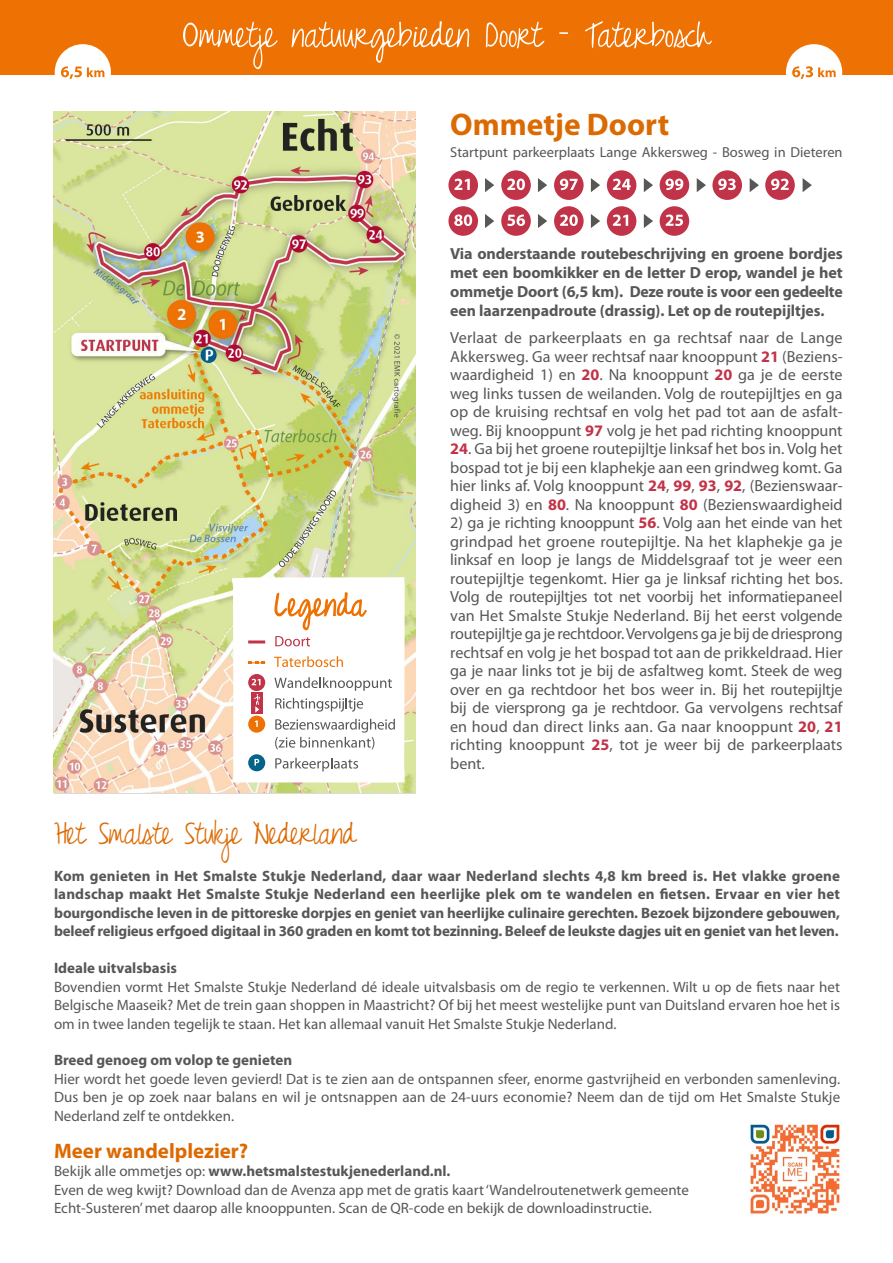
<style>
.page{position:relative;width:893px;height:1263px;background:#fff}
.page>*{position:absolute;margin:0;border:0;box-sizing:border-box;transform-origin:0 0}
.t1{font:700 31.35px "Myriad Pro";color:#dc6a02}
.Kopregel_kader{font:27px "Just Realize";letter-spacing:-.01em;color:#dc6a02}
.Tussenkop_oranje{font:700 21px "Myriad Pro";color:#dc6a02}
.t2{font:16.05px/18.5px "Myriad Pro";color:#575756;text-align:justify}
.t3{font:700 16.05px/19px "Myriad Pro";color:#575756;text-align:justify}
.t4{font:15px/18.5px "Myriad Pro";color:#575756}
.Tussenkop_kader{font:700 15px/18.5px "Myriad Pro";color:#575756}
.t5{font:14.55px "Myriad Pro";color:#575756}
.s1{font-weight:700;color:#c13348}
.s2{font-weight:400}
</style>
<div class="page">
<img style="left:54px;top:111px;width:361px;height:681px">
<svg style="left:232px;top:577px;width:173px;height:205px"></svg>
<div style="left:660px;top:170px;width:29px;height:30px;background:#c13348;border-radius:50%"></div>
<svg style="left:665px;top:179px;width:18px;height:11px"></svg>
<div style="left:712px;top:170px;width:30px;height:30px;background:#c13348;border-radius:50%"></div>
<svg style="left:718px;top:179px;width:18px;height:11px"></svg>
<div style="left:765px;top:170px;width:30px;height:30px;background:#c13348;border-radius:50%"></div>
<svg style="left:771px;top:179px;width:18px;height:11px"></svg>
<div style="left:607px;top:170px;width:29px;height:30px;background:#c13348;border-radius:50%"></div>
<svg style="left:613px;top:179px;width:18px;height:11px"></svg>
<div style="left:501px;top:170px;width:30px;height:30px;background:#c13348;border-radius:50%"></div>
<svg style="left:507px;top:179px;width:18px;height:11px"></svg>
<div style="left:554px;top:170px;width:30px;height:30px;background:#c13348;border-radius:50%"></div>
<svg style="left:560px;top:179px;width:17px;height:11px"></svg>
<div style="left:448px;top:170px;width:30px;height:30px;background:#c13348;border-radius:50%"></div>
<svg style="left:454px;top:179px;width:16px;height:11px"></svg>
<svg style="left:485px;top:178px;width:9px;height:14px"></svg>
<svg style="left:538px;top:178px;width:9px;height:14px"></svg>
<svg style="left:591px;top:178px;width:9px;height:14px"></svg>
<svg style="left:644px;top:178px;width:9px;height:14px"></svg>
<svg style="left:697px;top:178px;width:9px;height:14px"></svg>
<svg style="left:750px;top:178px;width:9px;height:14px"></svg>
<svg style="left:803px;top:178px;width:9px;height:14px"></svg>
<div style="left:660px;top:206px;width:29px;height:30px;background:#c13348;border-radius:50%"></div>
<svg style="left:666px;top:214px;width:17px;height:12px"></svg>
<div style="left:607px;top:206px;width:29px;height:30px;background:#c13348;border-radius:50%"></div>
<svg style="left:613px;top:214px;width:15px;height:12px"></svg>
<div style="left:501px;top:206px;width:30px;height:30px;background:#c13348;border-radius:50%"></div>
<svg style="left:507px;top:214px;width:18px;height:12px"></svg>
<div style="left:554px;top:206px;width:30px;height:30px;background:#c13348;border-radius:50%"></div>
<svg style="left:560px;top:214px;width:18px;height:12px"></svg>
<div style="left:448px;top:206px;width:30px;height:30px;background:#c13348;border-radius:50%"></div>
<svg style="left:454px;top:214px;width:18px;height:12px"></svg>
<svg style="left:485px;top:214px;width:9px;height:14px"></svg>
<svg style="left:538px;top:214px;width:9px;height:14px"></svg>
<svg style="left:591px;top:214px;width:9px;height:14px"></svg>
<svg style="left:644px;top:214px;width:9px;height:14px"></svg>
<img style="left:750px;top:1124px;width:91px;height:90px">
<div style="left:0;top:0;width:893px;height:74px;background:#ee7203"></div>
<svg style="left:183px;top:21px;width:529px;height:48px"></svg>
<div style="left:786px;top:44px;width:56px;height:56px;background:#fff;border-radius:50%"></div>
<svg style="left:792px;top:66px;width:44px;height:13px"></svg>
<div style="left:55px;top:44px;width:56px;height:56px;background:#fff;border-radius:50%"></div>
<svg style="left:61px;top:66px;width:43px;height:13px"></svg>
<p class="t1" style="left:450px;top:104px;width:221px">Ommetje Doort</p>
<p class="t5" style="left:450px;top:144px;width:394px">Startpunt parkeerplaats Lange Akkersweg - Bosweg in Dieteren</p>
<p class="t3" style="left:450px;top:244px;width:394px">Via onderstaande routebeschrijving en groene bordjes met een boomkikker en de letter D erop, wandel je het ommetje Doort (6,5 km). Deze route is voor een gedeelte een laarzenpadroute (drassig). Let op de routepijltjes.</p>
<p class="t2" style="left:450px;top:329px;width:394px">Verlaat de parkeerplaats en ga rechtsaf naar de Lange</p>
<p class="t2" style="left:450px;top:347px;width:394px">Akkersweg. Ga weer rechtsaf naar knooppunt <span class="s1">21</span> (Beziens&shy;waardigheid 1) en <span class="s1">20</span>. Na knooppunt <span class="s1">20</span> ga je de eerste weg links tussen de weilanden. Volg de routepijltjes en ga op de kruising rechtsaf en volg het pad tot aan de asfalt&shy;weg. Bij knooppunt <span class="s1">97</span> volg je het pad richting knooppunt</p>
<p class="t2" style="left:450px;top:440px;width:394px"><span class="s1">24</span>. Ga bij het groene routepijltje linksaf het bos in. Volg het bospad tot je bij een klaphekje aan een grindweg komt. Ga hier links af. Volg knooppunt <span class="s1">24</span>, <span class="s1">99</span>, <span class="s1">93</span>, <span class="s1">92</span>, (Bezienswaar&shy;digheid 3) en <span class="s1">80</span>. Na knooppunt <span class="s1">80</span> (Bezienswaardigheid</p>
<p class="t2" style="left:450px;top:514px;width:394px">2) ga je richting knooppunt <span class="s1">56</span>. Volg aan het einde van het grindpad het groene routepijltje. Na het klaphekje ga je</p>
<p class="t2" style="left:450px;top:551px;width:394px">linksaf en loop je langs de Middelsgraaf tot je weer een routepijltje tegenkomt. Hier ga je linksaf richting het bos.<br>Volg de routepijltjes tot net voorbij het informatiepaneel van Het Smalste Stukje Nederland. Bij het eerst volgende routepijltje ga je rechtdoor. Vervolgens ga je bij de driesprong rechtsaf en volg je het bospad tot aan de prikkeldraad. Hier ga je naar links tot je bij de asfaltweg komt. Steek de weg over en ga rechtdoor het bos weer in. Bij het routepijltje bij de viersprong ga je rechtdoor. Ga vervolgens rechtsaf en houd dan direct links aan. Ga naar knooppunt <span class="s1">20</span>, <span class="s1">21</span></p>
<p class="t2" style="left:450px;top:736px;width:394px">richting knooppunt <span class="s1">25</span>, tot je weer bij de parkeerplaats bent.</p>
<p class="Kopregel_kader" style="left:54px;top:819px;width:303px">Het Smalste Stukje Nederland</p>
<p class="Tussenkop_kader" style="left:54px;top:866px;width:788px">Kom genieten in Het Smalste Stukje Nederland, daar waar Nederland slechts 4,8 km breed is. Het vlakke groene</p>
<p class="Tussenkop_kader" style="left:54px;top:884px;width:787px">landschap maakt Het Smalste Stukje Nederland een heerlijke plek om te wandelen en fietsen. Ervaar en vier het</p>
<p class="Tussenkop_kader" style="left:54px;top:903px;width:787px">bourgondische leven in de pittoreske dorpjes en geniet van heerlijke culinaire gerechten. Bezoek bijzondere gebouwen, beleef religieus erfgoed digitaal in 360 graden en komt tot bezinning. Beleef de leukste dagjes uit en geniet van het leven.</p>
<p class="Tussenkop_kader" style="left:54px;top:958px;width:124px">Ideale uitvalsbasis</p>
<p class="t4" style="left:54px;top:978px;width:787px">Bovendien vormt Het Smalste Stukje Nederland dé ideale uitvalsbasis om de regio te verkennen. Wilt u op de fiets naar het</p>
<p class="t4" style="left:54px;top:996px;width:788px">Belgische Maaseik? Met de trein gaan shoppen in Maastricht? Of bij het meest westelijke punt van Duitsland ervaren hoe het is om in twee landen tegelijk te staan. Het kan allemaal vanuit Het Smalste Stukje Nederland.</p>
<p class="Tussenkop_kader" style="left:54px;top:1051px;width:240px">Breed genoeg om volop te genieten</p>
<p class="t4" style="left:54px;top:1070px;width:788px">Hier wordt het goede leven gevierd! Dat is te zien aan de ontspannen sfeer, enorme gastvrijheid en verbonden samenleving.<br>Dus ben je op zoek naar balans en wil je ontsnappen aan de 24-uurs economie? Neem dan de tijd om Het Smalste Stukje</p>
<p class="t4" style="left:54px;top:1107px;width:182px">Nederland zelf te ontdekken.</p>
<p class="Tussenkop_oranje" style="left:54px;top:1137px;width:196px">Meer wandelplezier?</p>
<p class="Tussenkop_kader" style="left:54px;top:1161px;width:398px"><span class="s2">Bekijk alle ommetjes op:</span> www.hetsmalstestukjenederland.nl.</p>
<p class="t4" style="left:54px;top:1180px;width:636px">Even de weg kwijt? Download dan de Avenza app met de gratis kaart ‘Wandelroutenetwerk gemeente</p>
<p class="t4" style="left:54px;top:1199px;width:599px">Echt-Susteren’ met daarop alle knooppunten. Scan de QR-code en bekijk de downloadinstructie.</p>
</div>
